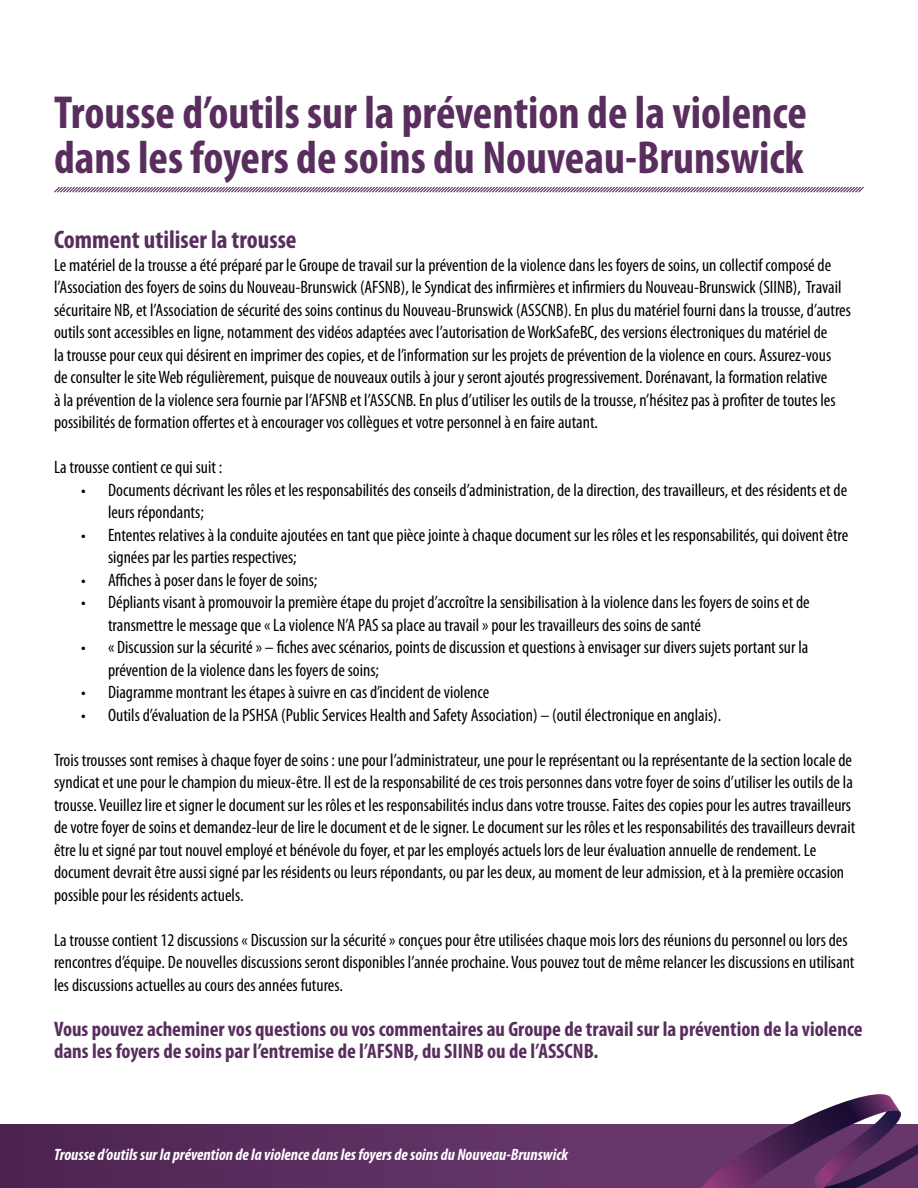
<style>
.page{position:relative;width:918px;height:1188px;background:#fff}
.page>*{position:absolute;margin:0;border:0;box-sizing:border-box;transform-origin:0 0}
.t1{font:700 condensed 46.5px/45px "Myriad Pro";color:#592e5e}
.t2{font:700 condensed 25.5px "Myriad Pro";color:#592e5e}
.t3{font:700 condensed 21px/22.5px "Myriad Pro";color:#592e5e}
.t4{font:condensed 18px/22.5px "Myriad Pro";color:#000}
.t5{font:italic 700 condensed 16.5px "Myriad Pro";color:#fff}
</style>
<div class="page">
<svg style="left:0;top:1125px;width:688px;height:63px;background:#5b2e5f"></svg>
<svg style="left:688px;top:1094px;width:230px;height:94px"></svg>
<svg style="left:54px;top:186px;width:810px;height:7px"></svg>
<h1 class="t1" style="left:54px;top:89px;width:754px">Trousse d’outils sur la prévention de la violence dans les foyers de soins du Nouveau-Brunswick</h1>
<h2 class="t2" style="left:54px;top:224px;width:244px">Comment utiliser la trousse</h2>
<p class="t4" style="left:54px;top:253px;width:798px">Le matériel de la trousse a été préparé par le Groupe de travail sur la prévention de la violence dans les foyers de soins, un collectif composé de l’Association des foyers de soins du Nouveau-Brunswick (AFSNB), le Syndicat des infirmières et infirmiers du Nouveau-Brunswick (SIINB), Travail sécuritaire NB, et l’Association de sécurité des soins continus du Nouveau-Brunswick (ASSCNB). En plus du matériel fourni dans la trousse, d’autres outils sont accessibles en ligne, notamment des vidéos adaptées avec l’autorisation de WorkSafeBC, des versions électroniques du matériel de<br>la trousse pour ceux qui désirent en imprimer des copies, et de l’information sur les projets de prévention de la violence en cours. Assurez-vous<br>de consulter le site Web régulièrement, puisque de nouveaux outils à jour y seront ajoutés progressivement. Dorénavant, la formation relative<br>à la prévention de la violence sera fournie par l’AFSNB et l’ASSCNB. En plus d’utiliser les outils de la trousse, n’hésitez pas à profiter de toutes les possibilités de formation offertes et à encourager vos collègues et votre personnel à en faire autant.</p>
<p class="t4" style="left:54px;top:456px;width:170px">La trousse contient ce qui suit :</p>
<p class="t4" style="left:108px;top:478px;width:741px;text-indent:-27px">• Documents décrivant les rôles et les responsabilités des conseils d’administration, de la direction, des travailleurs, et des résidents et de leurs répondants;</p>
<p class="t4" style="left:108px;top:523px;width:742px;text-indent:-27px">• Ententes relatives à la conduite ajoutées en tant que pièce jointe à chaque document sur les rôles et les responsabilités, qui doivent être signées par les parties respectives;</p>
<p class="t4" style="left:81px;top:568px;width:238px">• Affiches à poser dans le foyer de soins;</p>
<p class="t4" style="left:108px;top:591px;width:703px;text-indent:-27px">• Dépliants visant à promouvoir la première étape du projet d’accroître la sensibilisation à la violence dans les foyers de soins et de transmettre le message que « La violence N’A PAS sa place au travail » pour les travailleurs des soins de santé</p>
<p class="t4" style="left:108px;top:636px;width:702px;text-indent:-27px">• « Discussion sur la sécurité » – fiches avec scénarios, points de discussion et questions à envisager sur divers sujets portant sur la prévention de la violence dans les foyers de soins;</p>
<p class="t4" style="left:81px;top:681px;width:410px">• Diagramme montrant les étapes à suivre en cas d’incident de violence</p>
<p class="t4" style="left:81px;top:703px;width:642px">• Outils d’évaluation de la PSHSA (Public Services Health and Safety Association) – (outil électronique en anglais).</p>
<p class="t4" style="left:54px;top:748px;width:803px">Trois trousses sont remises à chaque foyer de soins : une pour l’administrateur, une pour le représentant ou la représentante de la section locale de syndicat et une pour le champion du mieux-être. Il est de la responsabilité de ces trois personnes dans votre foyer de soins d’utiliser les outils de la trousse. Veuillez lire et signer le document sur les rôles et les responsabilités inclus dans votre trousse. Faites des copies pour les autres travailleurs de votre foyer de soins et demandez-leur de lire le document et de le signer. Le document sur les rôles et les responsabilités des travailleurs devrait être lu et signé par tout nouvel employé et bénévole du foyer, et par les employés actuels lors de leur évaluation annuelle de rendement. Le document devrait être aussi signé par les résidents ou leurs répondants, ou par les deux, au moment de leur admission, et à la première occasion possible pour les résidents actuels.</p>
<p class="t4" style="left:54px;top:928px;width:802px">La trousse contient 12 discussions « Discussion sur la sécurité » conçues pour être utilisées chaque mois lors des réunions du personnel ou lors des rencontres d’équipe. De nouvelles discussions seront disponibles l’année prochaine. Vous pouvez tout de même relancer les discussions en utilisant les discussions actuelles au cours des années futures.</p>
<p class="t3" style="left:54px;top:1017px;width:810px">Vous pouvez acheminer vos questions ou vos commentaires au Groupe de travail sur la prévention de la violence dans les foyers de soins par l’entremise de l’AFSNB, du SIINB ou de l’ASSCNB.</p>
<p class="t5" style="left:54px;top:1144px;width:516px">Trousse d’outils sur la prévention de la violence dans les foyers de soins du Nouveau-Brunswick</p>
</div>
